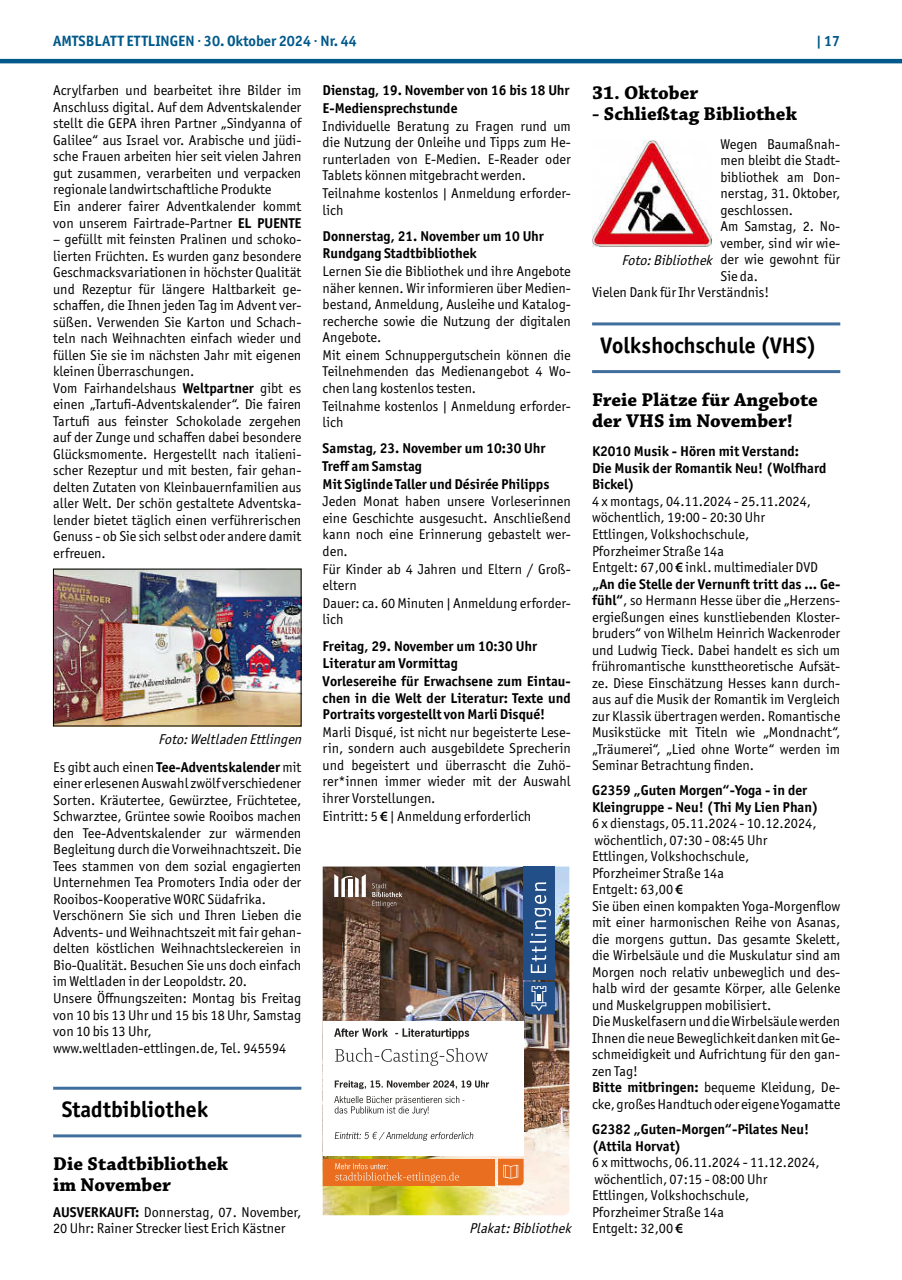
<style>
.page{position:relative;width:902px;height:1280px;background:#fff}
.page>*{position:absolute;margin:0;border:0;box-sizing:border-box;transform-origin:0 0}
.t1{font:700 22.5px "Officina Sans ITC Pro";color:#000}
.t2{font:700 19.5px/21px "Chaparral Pro";color:#000}
.t3{font:700 15px "Officina Sans ITC Pro";color:#01598b}
.t4{font:14.25px/16.5px "Officina Sans ITC Pro";color:#000}
.t5{font:700 14.25px/17.7px "Officina Sans ITC Pro";color:#000}
.t6{font:italic 14.25px/27.3px "Officina Sans ITC Pro";color:#000;text-align:right}
.s1{font-weight:700}
.s2{font-family:"Myriad Pro";font-weight:600}
.s3{font-style:italic}
.s4{font-style:normal}
.s5{font-weight:700;font-style:normal}
</style>
<div class="page">
<hr style="left:0;top:59px;width:901px;height:4px;background:#01598b">
<hr style="left:53px;top:1087px;width:248px;height:3px;background:#416f9d">
<hr style="left:53px;top:1134px;width:248px;height:3px;background:#416f9d">
<img style="left:55px;top:571px;width:244px;height:153px">
<img style="left:323px;top:866px;width:246px;height:349px">
<div style="left:523px;top:866px;width:32px;height:114px;background:#224f88"></div>
<svg style="left:523px;top:982px;width:32px;height:32px"></svg>
<svg style="left:529px;top:882px;width:22px;height:91px"></svg>
<svg style="left:372px;top:883px;width:30px;height:24px"></svg>
<svg style="left:334px;top:874px;width:32px;height:23px"></svg>
<div style="left:323px;top:1022px;width:200px;height:134px;background:#fff"></div>
<svg style="left:334px;top:1028px;width:135px;height:11px"></svg>
<svg style="left:335px;top:1048px;width:153px;height:18px"></svg>
<svg style="left:335px;top:1080px;width:154px;height:9px"></svg>
<svg style="left:334px;top:1096px;width:130px;height:19px"></svg>
<svg style="left:335px;top:1132px;width:138px;height:9px"></svg>
<div style="left:323px;top:1159px;width:172px;height:26px;background:#e96e20"></div>
<svg style="left:335px;top:1163px;width:124px;height:20px"></svg>
<svg style="left:498px;top:1159px;width:25px;height:26px"></svg>
<hr style="left:592px;top:322px;width:248px;height:3px;background:#416f9d">
<hr style="left:592px;top:370px;width:248px;height:3px;background:#416f9d">
<img style="left:592px;top:140px;width:119px;height:107px">
<p class="t3" style="left:53px;top:31px;width:305px">AMTSBLATT ETTLINGEN · 30. Oktober 2024 · Nr. 44</p>
<p class="t3" style="left:816px;top:31px;width:26px">| 17</p>
<p class="t4" style="left:53px;top:82px;width:250px">Acrylfarben und bearbeitet ihre Bilder im Anschluss digital. Auf dem Adventskalender stellt die GEPA ihren Partner „Sindyanna of Galilee“ aus Israel vor. Arabische und jüdi&shy;sche Frauen arbeiten hier seit vielen Jahren gut zusammen, verarbeiten und verpacken regionale landwirtschaftliche Produkte<br>Ein anderer fairer Adventkalender kommt von unserem Fairtrade-Partner <span class="s1">EL PUENTE</span></p>
<p class="t4" style="left:53px;top:231px;width:250px">– gefüllt mit feinsten Pralinen und schoko&shy;lierten Früchten. Es wurden ganz besondere Geschmacksvariationen in höchster Qualität und Rezeptur für längere Haltbarkeit ge&shy;schaffen, die Ihnen jeden Tag im Advent ver&shy;süßen. Verwenden Sie Karton und Schach&shy;teln nach Weihnachten einfach wieder und füllen Sie sie im nächsten Jahr mit eigenen kleinen Überraschungen.<br>Vom Fairhandelshaus <span class="s1">Weltpartner</span> gibt es einen „Tartufi-Adventskalender“. Die fairen Tartufi aus feinster Schokolade zergehen auf der Zunge und schaffen dabei besondere Glücksmomente. Hergestellt nach italieni&shy;scher Rezeptur und mit besten, fair gehan&shy;delten Zutaten von Kleinbauernfamilien aus aller Welt. Der schön gestaltete Adventska&shy;lender bietet täglich einen verführerischen Genuss - ob Sie sich selbst oder andere damit erfreuen.</p>
<p class="t5" style="left:322px;top:82px;width:248px">Dienstag, 19. November von 16 bis 18 Uhr<br>E-Mediensprechstunde</p>
<p class="t4" style="left:322px;top:118px;width:250px">Individuelle Beratung zu Fragen rund um die Nutzung der Onleihe und Tipps zum He&shy;runterladen von E-Medien. E-Reader oder Tablets können mitgebracht werden.<br>Teilnahme kostenlos | Anmeldung erforder&shy;lich</p>
<p class="t5" style="left:322px;top:227px;width:223px">Donnerstag, 21. November um 10 Uhr<br>Rundgang Stadtbibliothek</p>
<p class="t4" style="left:322px;top:263px;width:250px">Lernen Sie die Bibliothek und ihre Angebote näher kennen. Wir informieren über Medien&shy;bestand, Anmeldung, Ausleihe und Katalog&shy;recherche sowie die Nutzung der digitalen Angebote.<br>Mit einem Schnuppergutschein können die Teilnehmenden das Medienangebot 4 Wo&shy;chen lang kostenlos testen.<br>Teilnahme kostenlos | Anmeldung erforder&shy;lich</p>
<p class="t5" style="left:322px;top:439px;width:228px">Samstag, 23. November um 10:30 Uhr<br>Treff am Samstag<br>Mit Siglinde Taller und Désirée Philipps</p>
<p class="t4" style="left:322px;top:493px;width:250px">Jeden Monat haben unsere Vorleserinnen eine Geschichte ausgesucht. Anschließend kann noch eine Erinnerung gebastelt wer&shy;den.<br>Für Kinder ab 4 Jahren und Eltern / Groß&shy;eltern<br>Dauer: ca. 60 Minuten | Anmeldung erforder&shy;lich</p>
<p class="t5" style="left:322px;top:637px;width:250px;line-height:17.1px">Freitag, 29. November um 10:30 Uhr Literatur am Vormittag<br>Vorlesereihe für Erwachsene zum Eintau&shy;chen in die Welt der Literatur: Texte und Portraits vorgestellt von Marli Disqué!</p>
<p class="t4" style="left:322px;top:723px;width:250px">Marli Disqué, ist nicht nur begeisterte Lese&shy;rin, sondern auch ausgebildete Sprecherin und begeistert und überrascht die Zuhö&shy;rer*innen immer wieder mit der Auswahl ihrer Vorstellungen.<br>Eintritt: 5 <span class="s2">€</span> | Anmeldung erforderlich</p>
<h2 class="t2" style="left:592px;top:84px;width:108px">31. Oktober</h2>
<h2 class="t2" style="left:592px;top:105px;width:206px">- Schließtag Bibliothek</h2>
<p class="t4" style="left:720px;top:135px;width:121px">Wegen Baumaßnah&shy;men bleibt die Stadt&shy;bibliothek am Don&shy;nerstag, 31. Oktober, geschlossen.<br>Am Samstag, 2. No&shy;vember, sind wir wie-</p>
<p class="t4" style="left:592px;top:267px;width:179px;text-indent:128px">Sie da.<br>Vielen Dank für Ihr Verständnis!</p>
<h1 class="t1" style="left:600px;top:332px;width:218px">Volkshochschule (VHS)</h1>
<h2 class="t2" style="left:592px;top:390px;width:227px">Freie Plätze für Angebote der VHS im November!</h2>
<p class="t5" style="left:592px;top:443px;width:236px;line-height:16.5px">K2010 Musik - Hören mit Verstand:<br>Die Musik der Romantik Neu! (Wolfhard<br>Bickel)</p>
<p class="t4" style="left:592px;top:493px;width:250px">4 x montags, 04.11.2024 - 25.11.2024, wöchentlich, 19:00 - 20:30 Uhr<br>Ettlingen, Volkshochschule,<br>Pforzheimer Straße 14a<br>Entgelt: 67,00 <span class="s2">€</span> inkl. multimedialer DVD <span class="s1">„An die Stelle der Vernunft tritt das … Ge&shy;fühl“</span>, so Hermann Hesse über die „Herzens&shy;ergießungen eines kunstliebenden Kloster&shy;bruders“ von Wilhelm Heinrich Wackenroder und Ludwig Tieck. Dabei handelt es sich um frühromantische kunsttheoretische Aufsät&shy;ze. Diese Einschätzung Hesses kann durch&shy;aus auf die Musik der Romantik im Vergleich zur Klassik übertragen werden. Romantische Musikstücke mit Titeln wie „Mondnacht“, „Träumerei“, „Lied ohne Worte“ werden im Seminar Betrachtung finden.</p>
<p class="t5" style="left:592px;top:782px;width:228px;line-height:16.5px">G2359 „Guten Morgen“-Yoga - in der<br>Kleingruppe - Neu! (Thi My Lien Phan)</p>
<p class="t4" style="left:592px;top:815px;width:250px">6 x dienstags, 05.11.2024 - 10.12.2024, wöchentlich, 07:30 - 08:45 Uhr<br>Ettlingen, Volkshochschule,<br>Pforzheimer Straße 14a<br>Entgelt: 63,00 <span class="s2">€<br></span>Sie üben einen kompakten Yoga-Morgenflow mit einer harmonischen Reihe von Asanas, die morgens guttun. Das gesamte Skelett, die Wirbelsäule und die Muskulatur sind am Morgen noch relativ unbeweglich und des&shy;halb wird der gesamte Körper, alle Gelenke und Muskelgruppen mobilisiert.<br>Die Muskelfasern und die Wirbelsäule werden Ihnen die neue Beweglichkeit danken mit Ge&shy;schmeidigkeit und Aufrichtung für den gan&shy;zen Tag!<br><span class="s1">Bitte mitbringen:</span> bequeme Kleidung, De&shy;cke, großes Handtuch oder eigene Yogamatte</p>
<p class="t5" style="left:592px;top:1121px;width:218px;line-height:16.5px">G2382 „Guten-Morgen“-Pilates Neu! (Attila Horvat)</p>
<p class="t4" style="left:592px;top:1154px;width:229px">6 x mittwochs, 06.11.2024 - 11.12.2024, wöchentlich, 07:15 - 08:00 Uhr<br>Ettlingen, Volkshochschule,<br>Pforzheimer Straße 14a<br>Entgelt: 32,00 <span class="s2">€</span></p>
<p class="t4" style="left:621px;top:251px;width:220px"><span class="s3">Foto:Bibliothek</span> der wie gewohnt für</p>
<p class="t6" style="left:53px;top:726px;width:253px">Foto:Weltladen Ettlingen<br><span class="s4">Es gibt auch einen</span> <span class="s5">Tee-Adventskalender</span> <span class="s4">mit</span></p>
<p class="t4" style="left:53px;top:775px;width:250px">einer erlesenen Auswahl zwölf verschiedener Sorten. Kräutertee, Gewürztee, Früchtetee, Schwarztee, Grüntee sowie Rooibos machen den Tee-Adventskalender zur wärmenden Begleitung durch die Vorweihnachtszeit. Die Tees stammen von dem sozial engagierten Unternehmen Tea Promoters India oder der Rooibos-Kooperative WORC Südafrika.<br>Verschönern Sie sich und Ihren Lieben die Advents- und Weihnachtszeit mit fair gehan&shy;delten köstlichen Weihnachtsleckereien in Bio-Qualität. Besuchen Sie uns doch einfach im Weltladen in der Leopoldstr. 20.<br>Unsere Öffnungszeiten: Montag bis Freitag von 10 bis 13 Uhr und 15 bis 18 Uhr, Samstag von 10 bis 13 Uhr, www.weltladen-ettlingen.de, Tel. 945594</p>
<h1 class="t1" style="left:62px;top:1096px;width:148px">Stadtbibliothek</h1>
<h2 class="t2" style="left:53px;top:1154px;width:176px">Die Stadtbibliothek im November</h2>
<p class="t4" style="left:53px;top:1203px;width:250px"><span class="s1">AUSVERKAUFT:</span> Donnerstag, 07. November,<br>20 Uhr: Rainer Strecker liest Erich Kästner</p>
<p class="t6" style="left:469px;top:1215px;width:107px">Plakat:Bibliothek</p>
</div>
